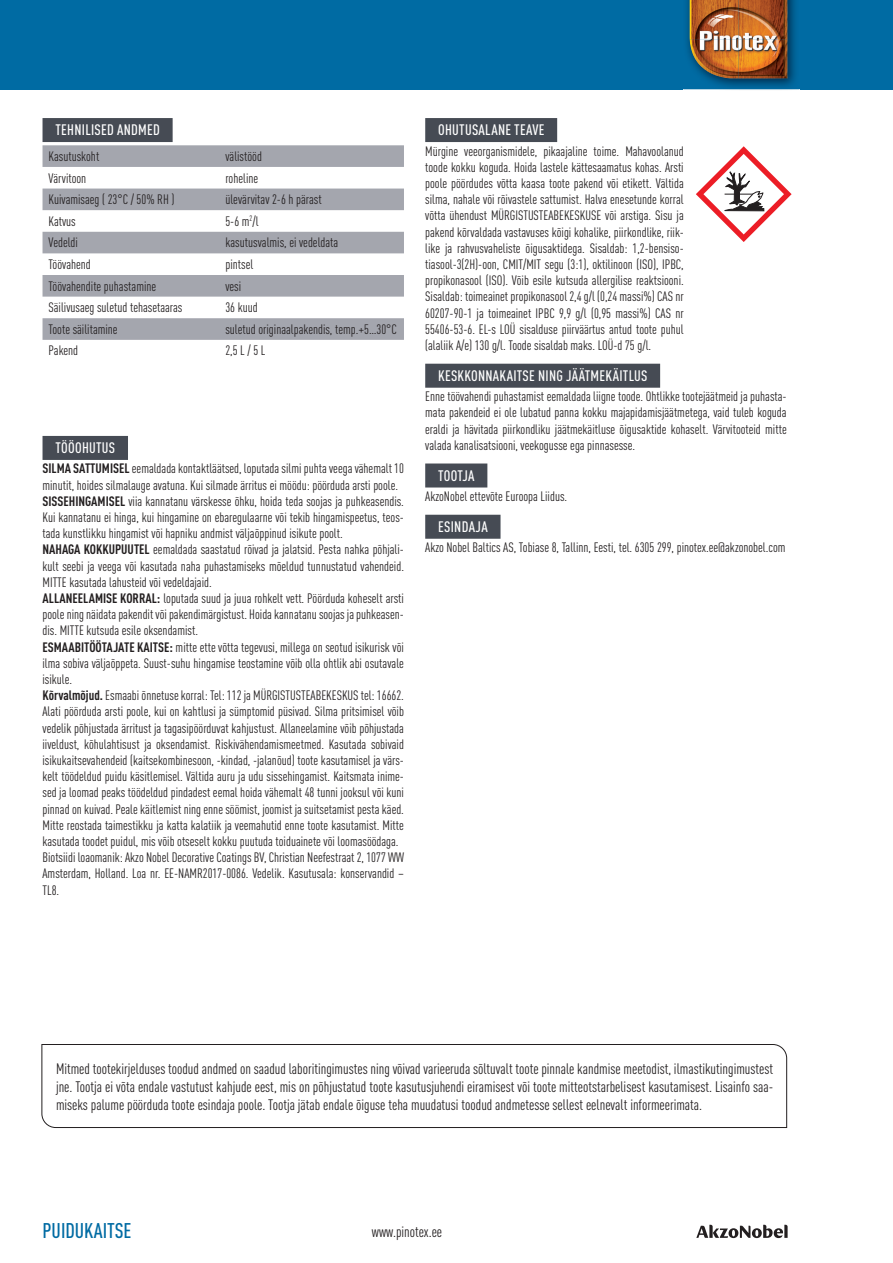
<style>
.page{position:relative;width:893px;height:1263px;background:#fff}
.page>*{position:absolute;margin:0;border:0;box-sizing:border-box;transform-origin:0 0}
.t1{font:500 condensed 21px "DIN Pro";color:#006ba3}
.t2{font:condensed 15px/18px "DIN Pro";color:#231f20;text-align:justify}
.t3{font:500 condensed 15px "DIN Pro";letter-spacing:.02em;color:#fff}
.t4{font:condensed 13.5px/16.2px "DIN Pro";color:#231f20;text-align:justify}
.s1{font-weight:700}
</style>
<div class="page">
<div style="left:0;top:0;width:893px;height:89px;background:#006ba3"></div>
<div style="left:43px;top:118px;width:130px;height:24px;background:#464b54"></div>
<svg style="left:43px;top:145px;width:361px;height:195px;fill:#a4a6ae"></svg>
<div style="left:425px;top:118px;width:132px;height:24px;background:#464b54"></div>
<div style="left:425px;top:364px;width:235px;height:24px;background:#464b54"></div>
<div style="left:425px;top:463px;width:62px;height:24px;background:#464b54"></div>
<div style="left:425px;top:515px;width:75px;height:24px;background:#464b54"></div>
<div style="left:43px;top:436px;width:85px;height:24px;background:#464b54"></div>
<svg style="left:696px;top:1225px;width:92px;height:13px"></svg>
<img style="left:683px;top:0;width:117px;height:90px">
<img style="left:690px;top:0;width:97px;height:78px">
<svg style="left:696px;top:146px;width:96px;height:96px"></svg>
<svg style="left:41px;top:1044px;width:746px;height:84px"></svg>
<p class="t3" style="left:55px;top:119px;width:106px">TEHNILISED ANDMED</p>
<p class="t4" style="left:49px;top:147px;width:52px">Kasutuskoht</p>
<p class="t4" style="left:225px;top:147px;width:38px">välistööd</p>
<p class="t4" style="left:49px;top:169px;width:39px">Värvitoon</p>
<p class="t4" style="left:225px;top:169px;width:34px">roheline</p>
<p class="t4" style="left:49px;top:190px;width:128px">Kuivamisaeg ( 23°C / 50% RH )</p>
<p class="t4" style="left:225px;top:190px;width:98px">ülevärvitav 2-6 h pärast</p>
<p class="t4" style="left:49px;top:212px;width:29px">Katvus</p>
<p class="t4" style="left:225px;top:212px;width:35px">5-6 m<sup>2</sup>/l</p>
<p class="t4" style="left:49px;top:234px;width:31px">Vedeldi</p>
<p class="t4" style="left:225px;top:234px;width:114px">kasutusvalmis, ei vedeldata</p>
<p class="t4" style="left:49px;top:255px;width:44px">Töövahend</p>
<p class="t4" style="left:225px;top:255px;width:29px">pintsel</p>
<p class="t4" style="left:49px;top:277px;width:109px">Töövahendite puhastamine</p>
<p class="t4" style="left:225px;top:277px;width:17px">vesi</p>
<p class="t4" style="left:49px;top:298px;width:135px">Säilivusaeg suletud tehasetaaras</p>
<p class="t4" style="left:225px;top:298px;width:34px">36 kuud</p>
<p class="t4" style="left:49px;top:320px;width:71px">Toote säilitamine</p>
<p class="t4" style="left:225px;top:320px;width:173px">suletud originaalpakendis, temp.+5…30°C</p>
<p class="t4" style="left:49px;top:342px;width:31px">Pakend</p>
<p class="t4" style="left:225px;top:342px;width:42px">2,5 L / 5 L</p>
<p class="t3" style="left:55px;top:436px;width:61px">TÖÖOHUTUS</p>
<p class="t4" style="left:43px;top:459px;width:363px;text-align:left"><span class="s1">SILMA SATTUMISEL</span> eemaldada kontaktläätsed, loputada silmi puhta veega vähemalt 10 minutit, hoides silmalauge avatuna. Kui silmade ärritus ei möödu: pöörduda arsti poole.<br><span class="s1">SISSEHINGAMISEL</span> viia kannatanu värskesse õhku, hoida teda soojas ja puhkeasendis.<br>Kui kannatanu ei hinga, kui hingamine on ebaregulaarne või tekib hingamispeetus, teos&shy;tada kunstlikku hingamist või hapniku andmist väljaõppinud isikute poolt.<br><span class="s1">NAHAGA KOKKUPUUTEL</span> eemaldada saastatud rõivad ja jalatsid. Pesta nahka põhjali&shy;kult seebi ja veega või kasutada naha puhastamiseks mõeldud tunnustatud vahendeid.<br>MITTE kasutada lahusteid või vedeldajaid.<br><span class="s1">ALLANEELAMISE KORRAL:</span> loputada suud ja juua rohkelt vett. Pöörduda koheselt arsti poole ning näidata pakendit või pakendimärgistust. Hoida kannatanu soojas ja puhkeasen&shy;dis. MITTE kutsuda esile oksendamist.<br><span class="s1">ESMAABITÖÖTAJATE KAITSE:</span> mitte ette võtta tegevusi, millega on seotud isikurisk või ilma sobiva väljaõppeta. Suust-suhu hingamise teostamine võib olla ohtlik abi osutavale isikule.<br><span class="s1">Kõrvalmõjud.</span> Esmaabi õnnetuse korral: Tel: 112 ja MÜRGISTUSTEABEKESKUS tel: 16662.<br>Alati pöörduda arsti poole, kui on kahtlusi ja sümptomid püsivad. Silma pritsimisel võib vedelik põhjustada ärritust ja tagasipöörduvat kahjustust. Allaneelamine võib põhjustada iiveldust, kõhulahtisust ja oksendamist. Riskivähendamismeetmed. Kasutada sobivaid isikukaitsevahendeid (kaitsekombinesoon, -kindad, -jalanõud) toote kasutamisel ja värs&shy;kelt töödeldud puidu käsitlemisel. Vältida auru ja udu sissehingamist. Kaitsmata inime&shy;sed ja loomad peaks töödeldud pindadest eemal hoida vähemalt 48 tunni jooksul või kuni pinnad on kuivad. Peale käitlemist ning enne söömist, joomist ja suitsetamist pesta käed.<br>Mitte reostada taimestikku ja katta kalatiik ja veemahutid enne toote kasutamist. Mitte kasutada toodet puidul, mis võib otseselt kokku puutuda toiduainete või loomasöödaga.<br>Biotsiidi loaomanik: Akzo Nobel Decorative Coatings BV, Christian Neefestraat 2, 1077 WW Amsterdam, Holland. Loa nr. EE-NAMR2017-0086. Vedelik. Kasutusala: konservandid – TL8.</p>
<p class="t3" style="left:438px;top:119px;width:108px">OHUTUSALANE TEAVE</p>
<p class="t4" style="left:425px;top:142px;width:260px">Mürgine veeorganismidele, pikaajaline toime. Mahavoolanud toode kokku koguda. Hoida lastele kättesaamatus kohas. Arsti poole pöördudes võtta kaasa toote pakend või etikett. Vältida silma, nahale või rõivastele sattumist. Halva enesetunde korral võtta ühendust MÜRGISTUSTEABEKESKUSE või arstiga. Sisu ja pakend kõrvaldada vastavuses kõigi kohalike, piirkondlike, riik&shy;like ja rahvusvaheliste õigusaktidega. Sisaldab: 1,2-bensiso&shy;tiasool-3(2H)-oon, CMIT/MIT segu (3:1), oktilinoon (ISO), IPBC, propikonasool (ISO). Võib esile kutsuda allergilise reaktsiooni.<br>Sisaldab: toimeainet propikonasool 2,4 g/l (0,24 massi%) CAS nr 60207-90-1 ja toimeainet IPBC 9,9 g/l (0,95 massi%) CAS nr 55406-53-6. EL-s LOÜ sisalduse piirväärtus antud toote puhul (alaliik A/e) 130 g/l. Toode sisaldab maks. LOÜ-d 75 g/l.</p>
<p class="t3" style="left:438px;top:364px;width:211px">KESKKONNAKAITSE NING JÄÄTMEKÄITLUS</p>
<p class="t4" style="left:425px;top:387px;width:363px">Enne töövahendi puhastamist eemaldada liigne toode. Ohtlikke tootejäätmeid ja puhasta&shy;mata pakendeid ei ole lubatud panna kokku majapidamisjäätmetega, vaid tuleb koguda eraldi ja hävitada piirkondliku jäätmekäitluse õigusaktide kohaselt. Värvitooteid mitte valada kanalisatsiooni, veekogusse ega pinnasesse.</p>
<p class="t3" style="left:438px;top:464px;width:38px">TOOTJA</p>
<p class="t4" style="left:425px;top:487px;width:144px">AkzoNobel ettevõte Euroopa Liidus.</p>
<p class="t3" style="left:438px;top:515px;width:51px">ESINDAJA</p>
<p class="t4" style="left:425px;top:538px;width:362px">Akzo Nobel Baltics AS, Tobiase 8, Tallinn, Eesti, tel. 6305 299, pinotex.ee@akzonobel.com</p>
<p class="t2" style="left:56px;top:1058px;width:719px">Mitmed tootekirjelduses toodud andmed on saadud laboritingimustes ning võivad varieeruda sõltuvalt toote pinnale kandmise meetodist, ilmastikutingimustest jne. Tootja ei võta endale vastutust kahjude eest, mis on põhjustatud toote kasutusjuhendi eiramisest või toote mitteotstarbelisest kasutamisest. Lisainfo saa&shy;miseks palume pöörduda toote esindaja poole. Tootja jätab endale õiguse teha muudatusi toodud andmetesse sellest eelnevalt informeerimata.</p>
<h1 class="t1" style="left:43px;top:1215px;width:91px">PUIDUKAITSE</h1>
<p class="t2" style="left:372px;top:1222px;width:72px">www.pinotex.ee</p>
</div>
